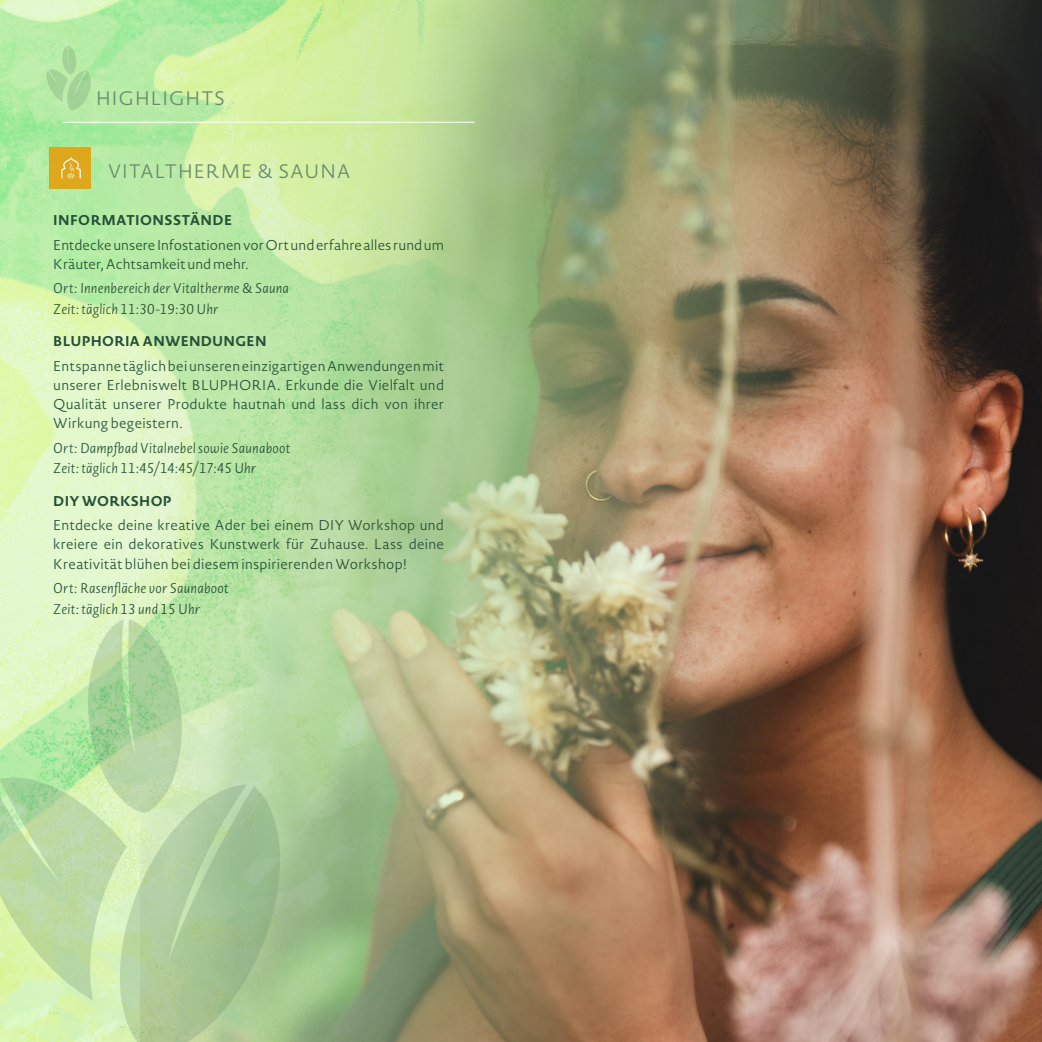
<style>
.page{position:relative;width:1042px;height:1042px;background:#fff}
.page>*{position:absolute;margin:0;border:0;box-sizing:border-box;transform-origin:0 0}
.t1{font:300 19.25px "Novel Sans Pro";letter-spacing:.05em;color:#668c6c}
.t2{font:300 14px/19.2px "Novel Sans Pro";letter-spacing:.015em;color:#255036;text-align:justify}
.t3{font:italic 300 14px/20.7px "Novel Sans Pro";letter-spacing:.01em;color:#255036}
.t4{font:700 14px "Novel Sans Pro";letter-spacing:.015em;color:#255036}
</style>
<div class="page">
<svg style="left:0;top:0;width:140px;height:1042px"></svg>
<img style="left:140px;top:0;width:902px;height:1042px">
<div style="left:50px;top:147px;width:41px;height:42px;background:#dda81c"></div>
<img style="left:61px;top:157px;width:20px;height:22px">
<hr style="left:63px;top:122px;width:412px;height:1px;background:#fff">
<svg style="left:45px;top:46px;width:47px;height:65px"></svg>
<svg style="left:110px;top:784px;width:172px;height:258px"></svg>
<svg style="left:0;top:619px;width:186px;height:381px"></svg>
<h1 class="t1" style="left:96px;top:85px;width:131px">HIGHLIGHTS</h1>
<h1 class="t1" style="left:108px;top:158px;width:244px">VITALTHERME &amp; SAUNA</h1>
<p class="t4" style="left:53px;top:210px;width:181px">INFORMATIONSSTÄNDE</p>
<p class="t2" style="left:53px;top:235px;width:392px">Entdecke unsere Infostationen vor Ort und erfahre alles rund um<br>Kräuter, Achtsamkeit und mehr.</p>
<p class="t3" style="left:53px;top:278px;width:237px">Ort: Innenbereich der Vitaltherme &amp; Sauna<br>Zeit: täglich 11:30-19:30 Uhr</p>
<p class="t4" style="left:53px;top:331px;width:215px">BLUPHORIA ANWENDUNGEN</p>
<p class="t2" style="left:53px;top:356px;width:392px">Entspanne täglich bei unseren einzigartigen Anwendungen mit unserer Erlebniswelt BLUPHORIA. Erkunde die Vielfalt und Qualität unserer Produkte hautnah und lass dich von ihrer Wirkung begeistern.</p>
<p class="t3" style="left:53px;top:437px;width:239px">Ort: Dampfbad Vitalnebel sowie Saunaboot<br>Zeit: täglich 11:45/14:45/17:45 Uhr</p>
<p class="t4" style="left:53px;top:490px;width:120px">DIY WORKSHOP</p>
<p class="t2" style="left:53px;top:515px;width:392px">Entdecke deine kreative Ader bei einem DIY Workshop und kreiere ein dekoratives Kunstwerk für Zuhause. Lass deine Kreativität blühen bei diesem inspirierenden Workshop!</p>
<p class="t3" style="left:53px;top:577px;width:177px">Ort: Rasenfläche vor Saunaboot<br>Zeit: täglich 13 und 15 Uhr</p>
</div>
